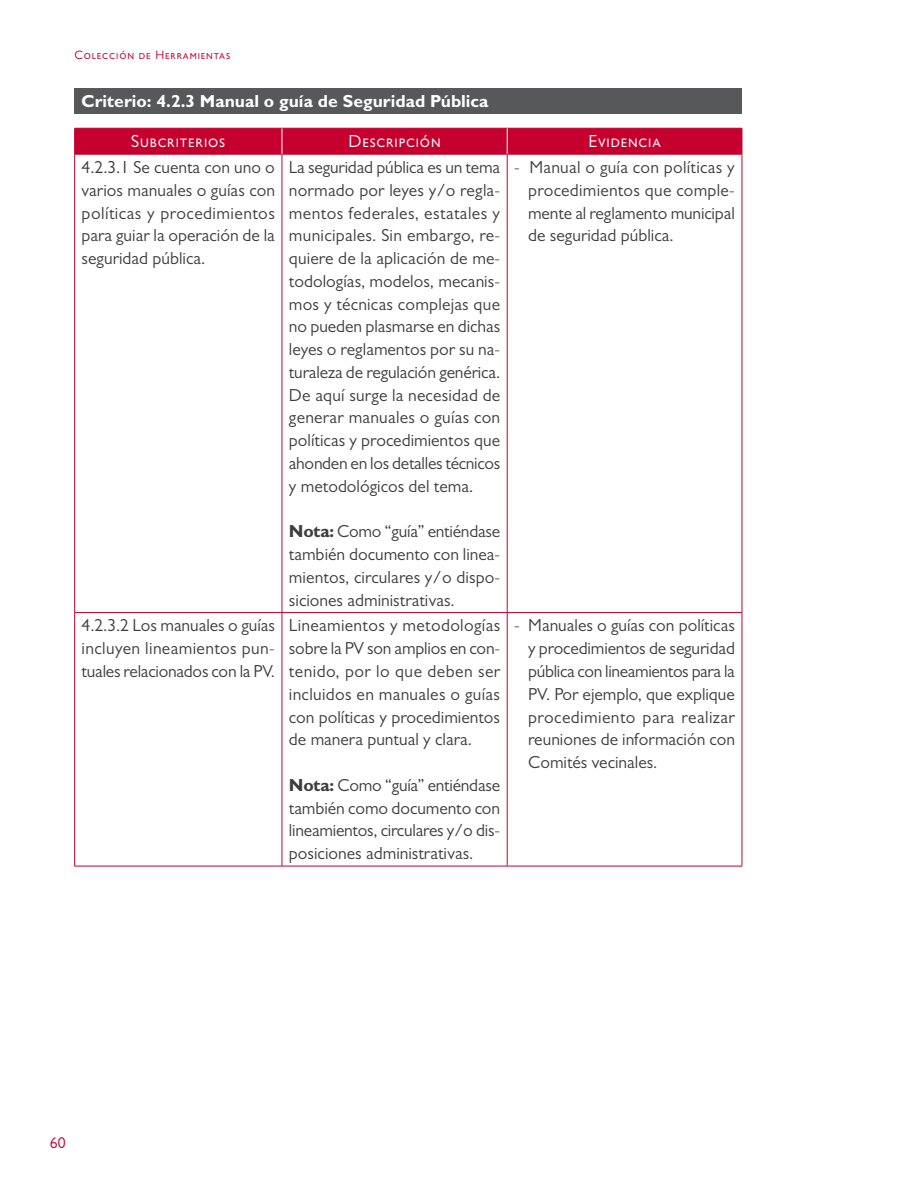
<style>
.page{position:relative;width:918px;height:1191px;background:#fff}
.page>*{position:absolute;margin:0;border:0;box-sizing:border-box;transform-origin:0 0}
.t1{font:17.5px/22.8px "Gill Sans MT Pro";color:#3e3e3f;text-align:justify}
.t2{font:700 17.5px "Gill Sans MT Pro";color:#fff}
.t3{font:17.5px "Gill Sans MT Pro";letter-spacing:.05em;color:#fff}
.t4{font:15.75px "Gill Sans MT Pro";color:#c5002e}
.t5{font:12.25px "Gill Sans MT Pro";letter-spacing:.07em;color:#c5002e}
.s1{font-weight:700}
</style>
<div class="page">
<div style="left:74px;top:88px;width:668px;height:26px;background:#57585a"></div>
<hr style="left:74px;top:154px;width:208px;height:1px;background:#c5002e">
<hr style="left:74px;top:154px;width:1px;height:458px;background:#c5002e">
<hr style="left:282px;top:154px;width:225px;height:1px;background:#c5002e">
<hr style="left:282px;top:154px;width:1px;height:458px;background:#c5002e">
<hr style="left:507px;top:154px;width:235px;height:1px;background:#c5002e">
<hr style="left:507px;top:154px;width:1px;height:458px;background:#c5002e">
<hr style="left:741px;top:154px;width:1px;height:458px;background:#c5002e">
<hr style="left:74px;top:612px;width:208px;height:1px;background:#c5002e">
<hr style="left:74px;top:613px;width:1px;height:253px;background:#c5002e">
<hr style="left:282px;top:612px;width:225px;height:1px;background:#c5002e">
<hr style="left:282px;top:613px;width:1px;height:253px;background:#c5002e">
<hr style="left:507px;top:612px;width:235px;height:1px;background:#c5002e">
<hr style="left:507px;top:613px;width:1px;height:253px;background:#c5002e">
<hr style="left:741px;top:613px;width:1px;height:253px;background:#c5002e">
<hr style="left:74px;top:865px;width:208px;height:1px;background:#c5002e">
<hr style="left:282px;top:865px;width:225px;height:1px;background:#c5002e">
<hr style="left:507px;top:865px;width:235px;height:1px;background:#c5002e">
<div style="left:74px;top:128px;width:668px;height:26px;background:#c5002e"></div>
<p class="t5" style="left:74px;top:48px;width:157px">Colección de Herramientas</p>
<p class="t2" style="left:81px;top:90px;width:409px">Criterio: 4.2.3 Manual o guía de Seguridad Pública</p>
<p class="t3" style="left:131px;top:131px;width:95px">Subcriterios</p>
<p class="t3" style="left:348px;top:131px;width:94px">Descripción</p>
<p class="t3" style="left:588px;top:131px;width:74px">Evidencia</p>
<p class="t1" style="left:82px;top:156px;width:195px">4.2.3.1 Se cuenta con uno o varios manuales o guías con políticas y procedimientos para guiar la operación de la seguridad pública.</p>
<p class="t1" style="left:289px;top:156px;width:213px">La seguridad pública es un tema normado por leyes y/o regla&shy;mentos federales, estatales y municipales. Sin embargo, re&shy;quiere de la aplicación de me&shy;todologías, modelos, mecanis&shy;mos y técnicas complejas que no pueden plasmarse en dichas leyes o reglamentos por su na&shy;turaleza de regulación genérica.<br>De aquí surge la necesidad de generar manuales o guías con políticas y procedimientos que ahonden en los detalles técnicos y metodológicos del tema.</p>
<p class="t1" style="left:289px;top:520px;width:213px"><span class="s1">Nota:</span> Como “guía” entiéndase también documento con linea&shy;mientos, circulares y/o dispo&shy;siciones administrativas.</p>
<p class="t1" style="left:528px;top:156px;width:208px;text-indent:-14px">- Manual o guía con políticas y procedimientos que comple&shy;mente al reglamento municipal de seguridad pública.</p>
<p class="t1" style="left:82px;top:614px;width:195px">4.2.3.2 Los manuales o guías incluyen lineamientos pun&shy;tuales relacionados con la PV.</p>
<p class="t1" style="left:289px;top:614px;width:213px">Lineamientos y metodologías sobre la PV son amplios en con&shy;tenido, por lo que deben ser incluidos en manuales o guías con políticas y procedimientos de manera puntual y clara.</p>
<p class="t1" style="left:289px;top:773px;width:213px"><span class="s1">Nota:</span> Como “guía” entiéndase también como documento con lineamientos, circulares y/o dis&shy;posiciones administrativas.</p>
<p class="t1" style="left:528px;top:614px;width:209px;text-indent:-14px">- Manuales o guías con políticas y procedimientos de seguridad pública con lineamientos para la PV. Por ejemplo, que explique procedimiento para realizar reuniones de información con Comités vecinales.</p>
<p class="t4" style="left:50px;top:1133px;width:17px">60</p>
</div>
